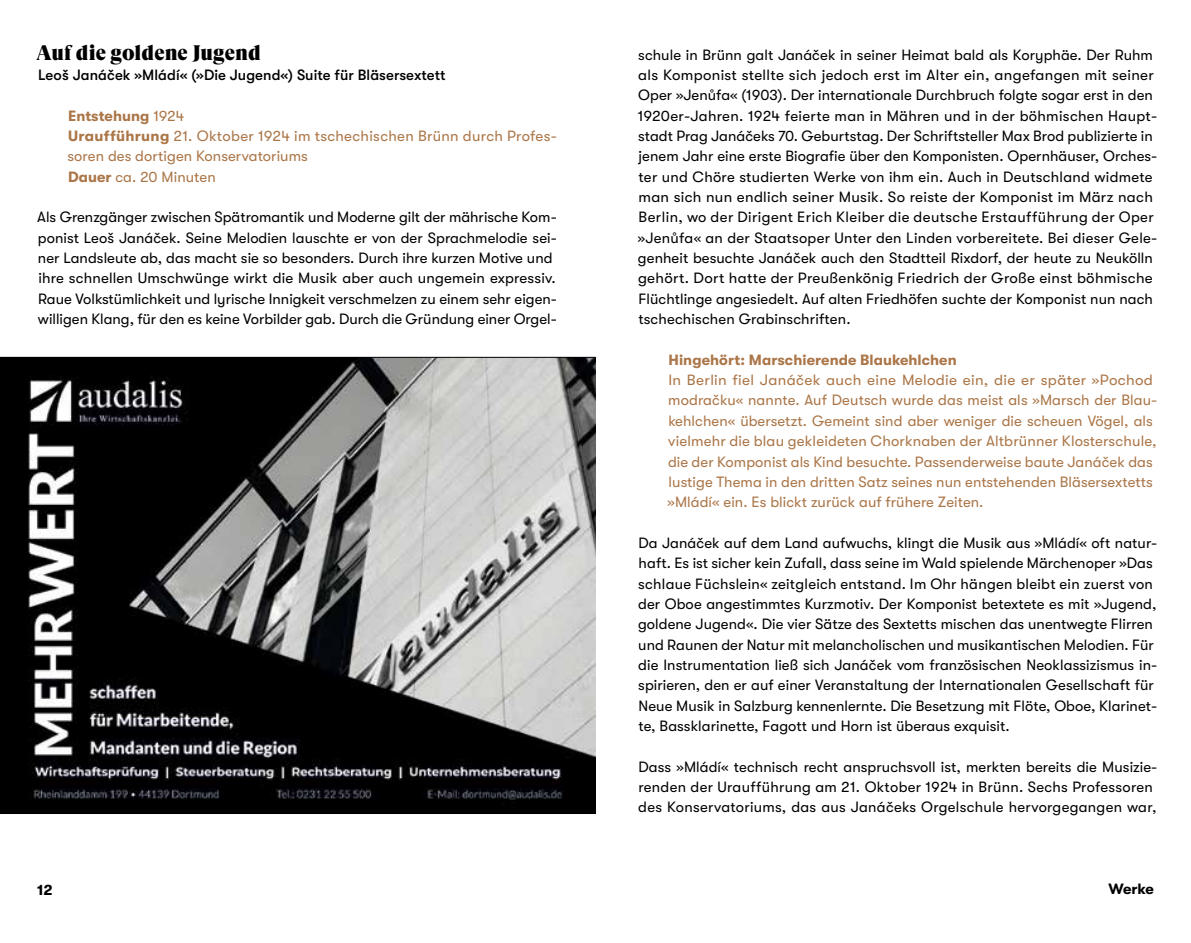
<style>
.page{position:relative;width:1191px;height:943px;background:#fff}
.page>*{position:absolute;margin:0;border:0;box-sizing:border-box;transform-origin:0 0}
.t1{font:21px "GT Super Display Super";letter-spacing:.005em;color:#000}
.t2{font:14.88px/20.3px "GT Walsheim";letter-spacing:.005em;color:#000}
.t3{font:14.88px/20.3px "GT Walsheim";letter-spacing:.005em;color:#ab7648}
.t4{font:500 14.88px "GT Walsheim";letter-spacing:.005em;color:#000}
.t5{font:700 14.88px "GT Walsheim";letter-spacing:.005em;color:#ab7648}
.t6{font:700 14.88px "GT Walsheim";color:#000}
.s1{font-weight:700}
</style>
<div class="page">
<img style="left:0;top:357px;width:596px;height:457px">
<hr style="left:0;top:357px;width:595px;height:1px;background:#000">
<hr style="left:0;top:813px;width:595px;height:1px;background:#000">
<h1 class="t1" style="left:36px;top:41px;width:226px">Auf die goldene Jugend</h1>
<p class="t4" style="left:38px;top:66px;width:409px">Leoš Janáček »Mládí« (»Die Jugend«) Suite für Bläsersextett</p>
<p class="t3" style="left:68px;top:105px;width:491px"><span class="s1">Entstehung</span> 1924<br><span class="s1">Uraufführung</span> 21. Oktober 1924 im tschechischen Brünn durch Profes&shy;soren des dortigen Konservatoriums<br><span class="s1">Dauer</span> ca. 20 Minuten</p>
<p class="t2" style="left:37px;top:207px;width:521px">Als Grenzgänger zwischen Spätromantik und Moderne gilt der mährische Kom&shy;ponist Leoš Janáček. Seine Melodien lauschte er von der Sprachmelodie sei&shy;ner Landsleute ab, das macht sie so besonders. Durch ihre kurzen Motive und ihre schnellen Umschwünge wirkt die Musik aber auch ungemein expressiv.<br>Raue Volkstümlichkeit und lyrische Innigkeit verschmelzen zu einem sehr eigen&shy;willigen Klang, für den es keine Vorbilder gab. Durch die Gründung einer Orgel-</p>
<p class="t2" style="left:638px;top:44px;width:521px">schule in Brünn galt Janáček in seiner Heimat bald als Koryphäe. Der Ruhm als Komponist stellte sich jedoch erst im Alter ein, angefangen mit seiner Oper »Jenůfa« (1903). Der internationale Durchbruch folgte sogar erst in den 1920er-Jahren. 1924 feierte man in Mähren und in der böhmischen Haupt&shy;stadt Prag Janáčeks 70. Geburtstag. Der Schriftsteller Max Brod publizierte in jenem Jahr eine erste Biografie über den Komponisten. Opernhäuser, Orches&shy;ter und Chöre studierten Werke von ihm ein. Auch in Deutschland widmete man sich nun endlich seiner Musik. So reiste der Komponist im März nach Berlin, wo der Dirigent Erich Kleiber die deutsche Erstaufführung der Oper »Jenůfa« an der Staatsoper Unter den Linden vorbereitete. Bei dieser Gele&shy;genheit besuchte Janáček auch den Stadtteil Rixdorf, der heute zu Neukölln gehört. Dort hatte der Preußenkönig Friedrich der Große einst böhmische Flüchtlinge angesiedelt. Auf alten Friedhöfen suchte der Komponist nun nach tschechischen Grabinschriften.</p>
<p class="t5" style="left:668px;top:351px;width:290px">Hingehört: Marschierende Blaukehlchen</p>
<p class="t3" style="left:667px;top:370px;width:491px">In Berlin fiel Janáček auch eine Melodie ein, die er später »Pochod modračku« nannte. Auf Deutsch wurde das meist als »Marsch der Blau&shy;kehlchen« übersetzt. Gemeint sind aber weniger die scheuen Vögel, als vielmehr die blau gekleideten Chorknaben der Altbrünner Klosterschule, die der Komponist als Kind besuchte. Passenderweise baute Janáček das lustige Thema in den dritten Satz seines nun entstehenden Bläsersextetts »Mládí« ein. Es blickt zurück auf frühere Zeiten.</p>
<p class="t2" style="left:638px;top:533px;width:521px">Da Janáček auf dem Land aufwuchs, klingt die Musik aus »Mládí« oft natur&shy;haft. Es ist sicher kein Zufall, dass seine im Wald spielende Märchenoper »Das schlaue Füchslein« zeitgleich entstand. Im Ohr hängen bleibt ein zuerst von der Oboe angestimmtes Kurzmotiv. Der Komponist betextete es mit »Jugend, goldene Jugend«. Die vier Sätze des Sextetts mischen das unentwegte Flirren und Raunen der Natur mit melancholischen und musikantischen Melodien. Für die Instrumentation ließ sich Janáček vom französischen Neoklassizismus in&shy;spirieren, den er auf einer Veranstaltung der Internationalen Gesellschaft für Neue Musik in Salzburg kennenlernte. Die Besetzung mit Flöte, Oboe, Klarinet&shy;te, Bassklarinette, Fagott und Horn ist überaus exquisit.</p>
<p class="t2" style="left:638px;top:756px;width:520px">Dass »Mládí« technisch recht anspruchsvoll ist, merkten bereits die Musizie&shy;renden der Uraufführung am 21. Oktober 1924 in Brünn. Sechs Professoren des Konservatoriums, das aus Janáčeks Orgelschule hervorgegangen war,</p>
<p class="t6" style="left:37px;top:881px;width:17px">12</p>
<p class="t6" style="left:1108px;top:880px;width:47px">Werke</p>
</div>
